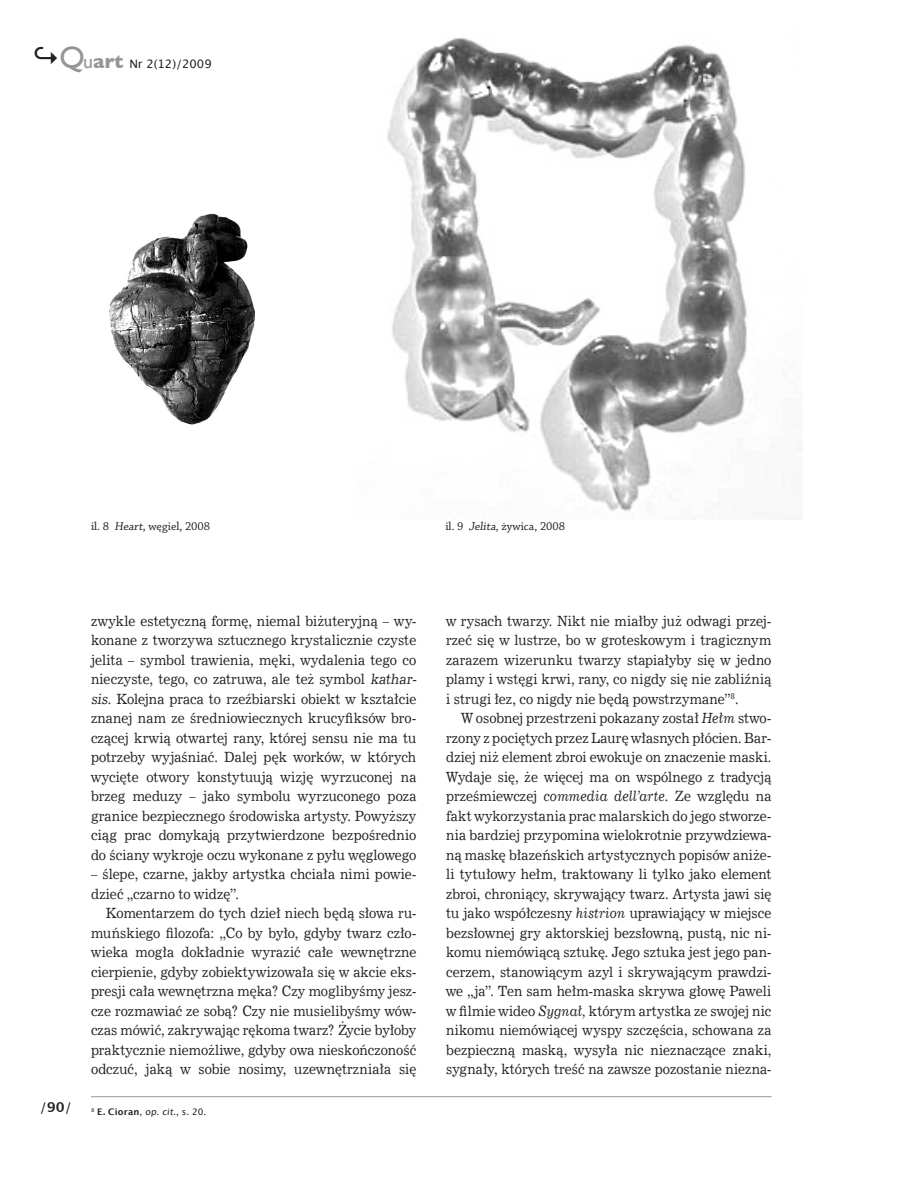
<style>
.page{position:relative;width:905px;height:1203px;background:#fff}
.page>*{position:absolute;margin:0;border:0;box-sizing:border-box;transform-origin:0 0}
.t1{font:14.1px/19.5px "News 702 EU";letter-spacing:.005em;color:#231f20;scale:.9 1}
.t2{font:13.5px "Lucida Grande";color:#231f20}
.t3{font:12px "Chaparral Pro";color:#231f20}
.t4{font:11.7px "Lucida Grande";color:#231f20}
.t5{font:9px "Lucida Grande";color:#231f20}
.s1{font-weight:700;font-size:27px}
.s2{font-family:"Gill Sans";font-size:30.9px;color:#939598}
.s3{font-family:"Gill Sans";font-size:19.8px;color:#939598}
.s4{font-family:"Gill Sans";font-weight:700;font-size:19.8px;color:#939598}
.s5{font-weight:700}
.s6{font-style:italic}
</style>
<div class="page">
<img style="left:109px;top:213px;width:146px;height:212px">
<img style="left:387px;top:38px;width:415px;height:476px">
<hr style="left:91px;top:1096px;width:680px;height:1px;background:#939598">
<p class="t4" style="left:32px;top:57px;width:181px"><span class="s1">↪</span><span class="s2">Q</span><span class="s3">u</span><span class="s4">art</span> Nr 2(12)/2009</p>
<p class="t3" style="left:91px;top:519px;width:121px">il. 8 Heart, węgiel, 2008</p>
<p class="t3" style="left:445px;top:519px;width:121px">il. 9 Jelita, żywica, 2008</p>
<p class="t2" style="left:40px;top:1099px;width:33px">/<span class="s5">90</span>/</p>
<p class="t1" style="left:91px;top:611px;width:366px">zwykle estetyczną formę, niemal biżuteryjną – wy&shy;konane z tworzywa sztucznego krystalicznie czyste jelita – symbol trawienia, męki, wydalenia tego co nieczyste, tego, co zatruwa, ale też symbol kathar&shy;sis. Kolejna praca to rzeźbiarski obiekt w kształcie znanej nam ze średniowiecznych krucyfiksów bro&shy;czącej krwią otwartej rany, której sensu nie ma tu potrzeby wyjaśniać. Dalej pęk worków, w których wycięte otwory konstytuują wizję wyrzuconej na brzeg meduzy – jako symbolu wyrzuconego poza granice bezpiecznego środowiska artysty. Powyższy ciąg prac domykają przytwierdzone bezpośrednio do ściany wykroje oczu wykonane z pyłu węglowego</p>
<p class="t1" style="left:91px;top:865px;width:363px">– ślepe, czarne, jakby artystka chciała nimi powie-</p>
<p class="t1" style="left:91px;top:884px;width:166px">dzieć „czarno to widzę”.</p>
<p class="t1" style="left:106px;top:904px;width:346px">Komentarzem do tych dzieł niech będą słowa ru-</p>
<p class="t1" style="left:91px;top:923px;width:363px">muńskiego filozofa: „Co by było, gdyby twarz czło-</p>
<p class="t1" style="left:91px;top:943px;width:363px">wieka mogła dokładnie wyrazić całe wewnętrzne</p>
<p class="t1" style="left:91px;top:962px;width:363px">cierpienie, gdyby zobiektywizowała się w akcie eks-</p>
<p class="t1" style="left:91px;top:982px;width:363px">presji cała wewnętrzna męka? Czy moglibyśmy jesz-</p>
<p class="t1" style="left:91px;top:1001px;width:363px">cze rozmawiać ze sobą? Czy nie musielibyśmy wów-</p>
<p class="t1" style="left:91px;top:1021px;width:363px">czas mówić, zakrywając rękoma twarz? Życie byłoby</p>
<p class="t1" style="left:91px;top:1040px;width:363px">praktycznie niemożliwe, gdyby owa nieskończoność</p>
<p class="t1" style="left:91px;top:1060px;width:363px">odczuć, jaką w sobie nosimy, uzewnętrzniała się</p>
<p class="t5" style="left:91px;top:1106px;width:117px"><sup>8</sup> <span class="s5">E. Cioran</span>, op.cit., s. 20.</p>
<p class="t1" style="left:446px;top:611px;width:363px">w rysach twarzy. Nikt nie miałby już odwagi przej-</p>
<p class="t1" style="left:446px;top:631px;width:363px">rzeć się w lustrze, bo w groteskowym i tragicznym</p>
<p class="t1" style="left:446px;top:650px;width:363px">zarazem wizerunku twarzy stapiałyby się w jedno</p>
<p class="t1" style="left:446px;top:670px;width:363px">plamy i wstęgi krwi, rany, co nigdy się nie zabliźnią</p>
<p class="t1" style="left:446px;top:689px;width:327px">i strugi łez, co nigdy nie będą powstrzymane”<sup>8</sup>.</p>
<p class="t1" style="left:461px;top:709px;width:346px">W osobnej przestrzeni pokazany został <span class="s6">Hełm</span> stwo-</p>
<p class="t1" style="left:446px;top:728px;width:363px">rzony z pociętych przez Laurę własnych płócien. Bar-</p>
<p class="t1" style="left:446px;top:748px;width:363px">dziej niż element zbroi ewokuje on znaczenie maski.</p>
<p class="t1" style="left:446px;top:767px;width:363px">Wydaje się, że więcej ma on wspólnego z tradycją</p>
<p class="t1" style="left:446px;top:787px;width:363px">prześmiewczej <span class="s6">commedia dell’arte</span>. Ze względu na</p>
<p class="t1" style="left:446px;top:806px;width:363px">fakt wykorzystania prac malarskich do jego stworze-</p>
<p class="t1" style="left:446px;top:826px;width:363px">nia bardziej przypomina wielokrotnie przywdziewa-</p>
<p class="t1" style="left:446px;top:845px;width:363px">ną maskę błazeńskich artystycznych popisów aniże-</p>
<p class="t1" style="left:446px;top:865px;width:363px">li tytułowy hełm, traktowany li tylko jako element</p>
<p class="t1" style="left:446px;top:884px;width:363px">zbroi, chroniący, skrywający twarz. Artysta jawi się</p>
<p class="t1" style="left:446px;top:904px;width:363px">tu jako współczesny <span class="s6">histrion</span> uprawiający w miejsce</p>
<p class="t1" style="left:446px;top:923px;width:363px">bezsłownej gry aktorskiej bezsłowną, pustą, nic ni-</p>
<p class="t1" style="left:446px;top:943px;width:363px">komu niemówiącą sztukę. Jego sztuka jest jego pan-</p>
<p class="t1" style="left:446px;top:962px;width:363px">cerzem, stanowiącym azyl i skrywającym prawdzi-</p>
<p class="t1" style="left:446px;top:982px;width:363px">we „ja”. Ten sam hełm-maska skrywa głowę Paweli</p>
<p class="t1" style="left:446px;top:1001px;width:363px">w filmie wideo <span class="s6">Sygnał,</span> którym artystka ze swojej nic</p>
<p class="t1" style="left:446px;top:1021px;width:363px">nikomu niemówiącej wyspy szczęścia, schowana za</p>
<p class="t1" style="left:446px;top:1040px;width:363px">bezpieczną maską, wysyła nic nieznaczące znaki,</p>
<p class="t1" style="left:446px;top:1060px;width:363px">sygnały, których treść na zawsze pozostanie niezna-</p>
</div>
